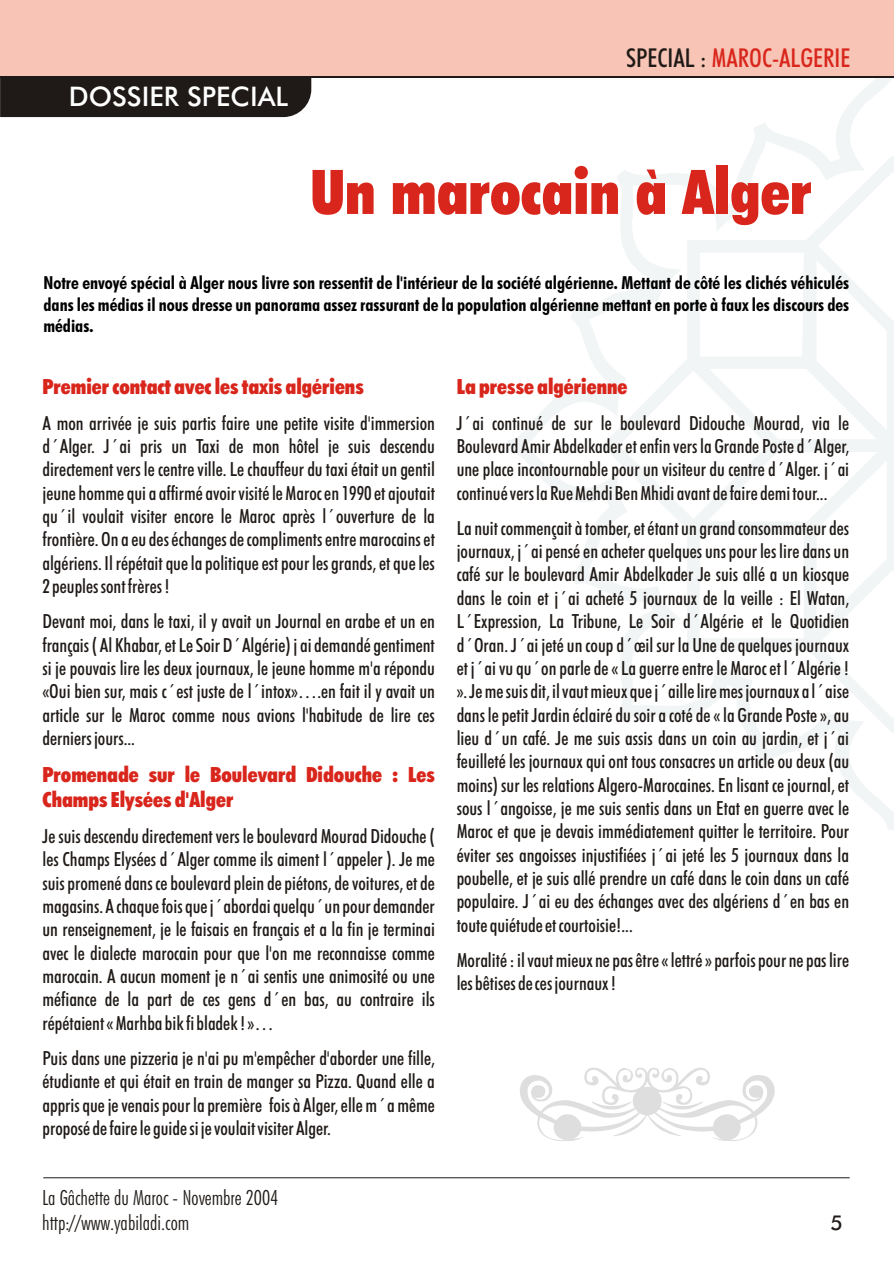
<style>
.page{position:relative;width:894px;height:1263px;background:#fff}
.page>*{position:absolute;margin:0;border:0;box-sizing:border-box;transform-origin:0 0}
.t1{font:61.8px "Futura X Blk Cn BT";color:#d9261c}
.t2{font:27px "Futura Md BT";color:#fff}
.t3{font:26.1px "Futura Md Cn BT";color:#d9261c}
.t4{font:21px/25.2px "Futura X Blk Cn BT";color:#d9261c}
.t5{font:21px/25.2px "Futura Lt Cn BT";color:#1f1a17}
.t6{font:20.4px "Futura Md BT";color:#1f1a17}
.t7{font:19.5px/23.4px "Futura Md Cn BT";color:#1f1a17}
.t8{font:18px/21.6px "Futura Bd Cn BT";color:#000;text-align:justify}
.s1{color:#1f1a17}
</style>
<div class="page">
<div style="left:0;top:78px;width:311px;height:39px;background:#1f1a17"></div>
<hr style="left:43px;top:1178px;width:807px;height:1px;background:#1f1a17">
<svg style="left:508px;top:78px;width:386px;height:752px"></svg>
<div style="left:0;top:0;width:894px;height:77px;background:#f7c4b5"></div>
<hr style="left:0;top:76px;width:894px;height:2px;background:#1f1a17">
<svg style="left:520px;top:1068px;width:255px;height:73px"></svg>
<h2 class="t2" style="left:69px;top:85px;width:221px">DOSSIER SPECIAL</h2>
<h3 class="t3" style="left:626px;top:48px;width:226px"><span class="s1">SPECIAL :</span> MAROC-ALGERIE</h3>
<h1 class="t1" style="left:310px;top:167px;width:503px">Un marocain à Alger</h1>
<p class="t8" style="left:43px;top:274px;width:807px">Notre envoyé spécial à Alger nous livre son ressentit de l'intérieur de la société algérienne. Mettant de côté les clichés véhiculés dans les médias il nous dresse un panorama assez rassurant de la population algérienne mettant en porte à faux les discours des médias.</p>
<p class="t4" style="left:42px;top:376px;width:323px">Premier contact avec les taxis algériens</p>
<p class="t4" style="left:457px;top:376px;width:172px">La presse algérienne</p>
<p class="t7" style="left:42px;top:413px;width:808px">A mon arrivée je suis partis faire une petite visite d'immersion J´ai continué de sur le boulevard Didouche Mourad, via le d´Alger. J´ai pris un Taxi de mon hôtel je suis descendu Boulevard Amir Abdelkader et enfin vers la Grande Poste d´Alger, directement vers le centre ville. Le chauffeur du taxi était un gentil une place incontournable pour un visiteur du centre d´Alger. j´ai jeune homme qui a affirmé avoir visité le Maroc en 1990 et ajoutait continué vers la Rue Mehdi Ben Mhidi avant de faire demi tour... qu´il voulait visiter encore le Maroc après l´ouverture de la</p>
<p class="t7" style="left:457px;top:518px;width:394px">La nuit commençait à tomber, et étant un grand consommateur des</p>
<p class="t7" style="left:42px;top:530px;width:394px">frontière. On a eu des échanges de compliments entre marocains et</p>
<p class="t7" style="left:457px;top:541px;width:394px">journaux, j´ai pensé en acheter quelques uns pour les lire dans un</p>
<p class="t7" style="left:42px;top:553px;width:394px">algériens. Il répétait que la politique est pour les grands, et que les</p>
<p class="t7" style="left:457px;top:565px;width:394px">café sur le boulevard Amir Abdelkader Je suis allé a un kiosque</p>
<p class="t7" style="left:42px;top:576px;width:129px">2 peuples sont frères !</p>
<p class="t7" style="left:42px;top:588px;width:808px;text-align:justify;text-indent:414px">dans le coin et j´ai acheté 5 journaux de la veille : El Watan, Devant moi, dans le taxi, il y avait un Journal en arabe et un en L´Expression, La Tribune, Le Soir d´Algérie et le Quotidien français ( Al Khabar, et Le Soir D´Algérie) j ai demandé gentiment d´Oran. J´ai jeté un coup d´œil sur la Une de quelques journaux si je pouvais lire les deux journaux, le jeune homme m'a répondu et j´ai vu qu´on parle de « La guerre entre le Maroc et l´Algérie ! «Oui bien sur, mais c´est juste de l´intox»….en fait il y avait un ». Je me suis dit, il vaut mieux que j´aille lire mes journaux a l´aise article sur le Maroc comme nous avions l'habitude de lire ces dans le petit Jardin éclairé du soir a coté de « la Grande Poste », au derniers jours...</p>
<p class="t7" style="left:457px;top:728px;width:394px;text-align:justify">lieu d´un café. Je me suis assis dans un coin au jardin, et j´ai feuilleté les journaux qui ont tous consacres un article ou deux (au moins) sur les relations Algero-Marocaines. En lisant ce journal, et sous l´angoisse, je me suis sentis dans un Etat en guerre avec le Maroc et que je devais immédiatement quitter le territoire. Pour</p>
<p class="t4" style="left:42px;top:764px;width:394px">Promenade sur le Boulevard Didouche : Les<br>Champs Elysées d'Alger</p>
<p class="t7" style="left:42px;top:826px;width:394px">Je suis descendu directement vers le boulevard Mourad Didouche (</p>
<p class="t7" style="left:457px;top:845px;width:394px">éviter ses angoisses injustifiées j´ai jeté les 5 journaux dans la</p>
<p class="t7" style="left:42px;top:850px;width:394px">les Champs Elysées d´Alger comme ils aiment l´appeler ). Je me</p>
<p class="t7" style="left:457px;top:868px;width:394px">poubelle, et je suis allé prendre un café dans le coin dans un café</p>
<p class="t7" style="left:42px;top:873px;width:808px">suis promené dans ce boulevard plein de piétons, de voitures, et de<br>magasins. A chaque fois que j´abordai quelqu´un pour demander populaire. J´ai eu des échanges avec des algériens d´en bas en</p>
<p class="t7" style="left:457px;top:915px;width:178px">toute quiétude et courtoisie!...</p>
<p class="t7" style="left:42px;top:916px;width:808px;line-height:30.5px">un renseignement, je le faisais en français et a la fin je terminai<br>avec le dialecte marocain pour que l'on me reconnaisse comme Moralité : il vaut mieux ne pas être « lettré » parfois pour ne pas lire</p>
<p class="t7" style="left:42px;top:966px;width:575px">marocain. A aucun moment je n´ai sentis une animosité ou une les bêtises de ces journaux ! méfiance de la part de ces gens d´en bas, au contraire ils<br>répétaient « Marhba bik fi bladek ! »…</p>
<p class="t7" style="left:42px;top:1048px;width:394px;text-align:justify">Puis dans une pizzeria je n'ai pu m'empêcher d'aborder une fille, étudiante et qui était en train de manger sa Pizza. Quand elle a appris que je venais pour la première fois à Alger, elle m´a même proposé de faire le guide si je voulait visiter Alger.</p>
<p class="t5" style="left:42px;top:1186px;width:238px">La Gâchette du Maroc - Novembre 2004 http://www.yabiladi.com</p>
<p class="t6" style="left:830px;top:1215px;width:14px">5</p>
</div>
